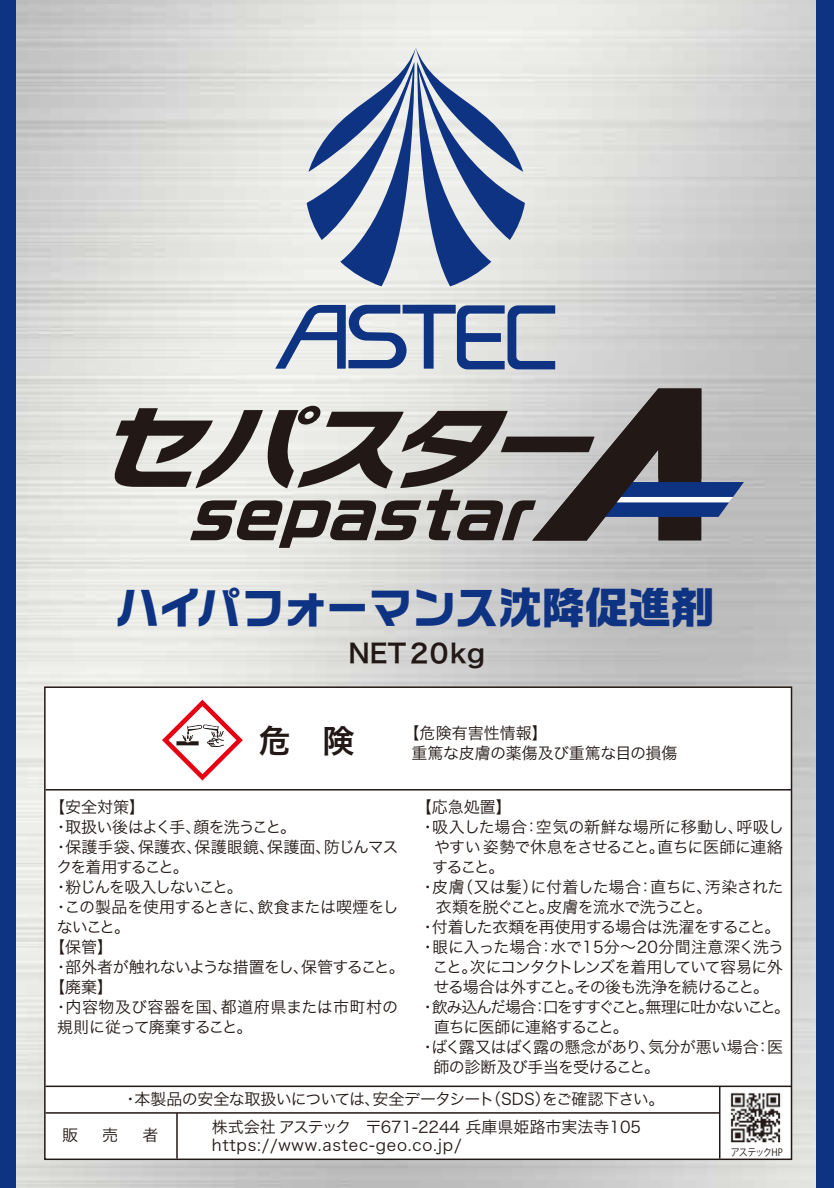
<style>
.page{position:relative;width:834px;height:1188px;background:#fff}
.page>*{position:absolute;margin:0;border:0;box-sizing:border-box;transform-origin:0 0}
.t1{font:italic 800 88.6px "Typelabo N Std";color:#221815;scale:1.14 1}
.t2{font:italic 700 63.6px "Ro G San Srf Std";color:#221815}
.t3{font:700 43.2px "Ro G San Srf Std";color:#0f3383}
.t4{font:32px "Hira Kaku Std W6";color:#221815}
.t5{font:26px "Hira Kaku Std W6";color:#221815}
.t6{font:16px "Hira Kaku Std W3";letter-spacing:-.03em;color:#221815}
.t7{font:16px/20px "Hira Kaku Std W3";color:#221815}
.t8{font:16px "Hira Kaku Std W3";letter-spacing:-.055em;color:#221815}
.t9{font:16px "Hira Kaku Std W3";letter-spacing:-.1em;color:#221815}
.t10{font:16px "Hira Kaku Std W3";letter-spacing:-.005em;color:#221815}
.t11{font:16px "Hira Kaku Std W3";letter-spacing:.01em;color:#221815}
.t12{font:16px "Hira Kaku Std W3";letter-spacing:-.07em;color:#221815}
.t13{font:16px "Hira Kaku Std W3";letter-spacing:.025em;color:#221815}
.t14{font:16px "Hira Kaku Std W3";letter-spacing:-.065em;color:#221815}
.t15{font:16px "Hira Kaku Std W3";letter-spacing:-.075em;color:#221815}
.t16{font:16px "Hira Kaku Std W3";letter-spacing:-.06em;color:#221815}
.t17{font:16px "Hira Kaku Std W3";letter-spacing:-.095em;color:#221815}
.t18{font:10px "Koz Go Pr 6 N";letter-spacing:-.08em;color:#221815;scale:.9 1}
</style>
<div class="page">
<img style="left:16px;top:0;width:801px;height:1187px">
<div style="left:44px;top:686px;width:748px;height:473px;background:#fff;border:2px solid #221815"></div>
<svg style="left:162px;top:699px;width:81px;height:81px"></svg>
<hr style="left:46px;top:1112px;width:673px;height:1px;background:#221815">
<hr style="left:46px;top:1085px;width:745px;height:1px;background:#221815">
<hr style="left:46px;top:789px;width:745px;height:1px;background:#221815">
<svg style="left:307px;top:48px;width:218px;height:238px"></svg>
<svg style="left:275px;top:305px;width:280px;height:64px"></svg>
<div style="left:817px;top:0;width:17px;height:1187px;background:#0f3383"></div>
<div style="left:0;top:0;width:16px;height:1187px;background:#0f3383"></div>
<svg style="left:532px;top:388px;width:212px;height:152px"></svg>
<hr style="left:176px;top:1113px;width:2px;height:45px;background:#221815">
<hr style="left:719px;top:1086px;width:1px;height:72px;background:#221815">
<img style="left:730px;top:1092px;width:52px;height:51px">
<h1 class="t1" style="left:94px;top:383px;width:470px">セパスター</h1>
<h2 class="t2" style="left:186px;top:472px;width:368px">SEPASTAR</h2>
<h3 class="t3" style="left:116px;top:577px;width:600px">ハイパフォーマンス沈降促進剤</h3>
<h3 class="t5" style="left:348px;top:633px;width:138px">NET２０kg</h3>
<h3 class="t4" style="left:259px;top:716px;width:97px">危　険</h3>
<p class="t7" style="left:412px;top:723px;width:267px;text-indent:-8px">【危険有害性情報】<br>重篤な皮膚の薬傷及び重篤な目の損傷</p>
<p class="t6" style="left:49px;top:795px;width:98px">【安全対策】</p>
<p class="t14" style="left:53px;top:815px;width:244px">・取扱い後はよく手、顔を洗うこと。</p>
<p class="t11" style="left:53px;top:835px;width:347px">・保護手袋、保護衣、保護眼鏡、保護面、防じんマス</p>
<p class="t17" style="left:56px;top:855px;width:134px">クを着用すること。</p>
<p class="t15" style="left:53px;top:875px;width:191px">・粉じんを吸入しないこと。</p>
<p class="t6" style="left:53px;top:895px;width:347px">・この製品を使用するときに、飲食または喫煙をし</p>
<p class="t6" style="left:57px;top:915px;width:75px">ないこと。</p>
<p class="t6" style="left:49px;top:935px;width:66px">【保管】</p>
<p class="t6" style="left:53px;top:955px;width:353px">・部外者が触れないような措置をし、保管すること。</p>
<p class="t6" style="left:49px;top:975px;width:66px">【廃棄】</p>
<p class="t13" style="left:53px;top:995px;width:346px">・内容物及び容器を国、都道府県または市町村の</p>
<p class="t16" style="left:57px;top:1015px;width:197px">規則に従って廃棄すること。</p>
<p class="t6" style="left:416px;top:795px;width:97px">【応急処置】</p>
<p class="t7" style="left:420px;top:816px;width:366px">・吸入した場合：空気の新鮮な場所に移動し、呼吸し</p>
<p class="t6" style="left:434px;top:835px;width:350px">やすい姿勢で休息をさせること。直ちに医師に連絡</p>
<p class="t6" style="left:432px;top:855px;width:74px">すること。</p>
<p class="t6" style="left:420px;top:875px;width:365px">・皮膚（又は髪）に付着した場合：直ちに、汚染された</p>
<p class="t8" style="left:436px;top:895px;width:278px">衣類を脱ぐこと。皮膚を流水で洗うこと。</p>
<p class="t6" style="left:420px;top:915px;width:362px">・付着した衣類を再使用する場合は洗濯をすること。</p>
<p class="t10" style="left:420px;top:935px;width:366px">・眼に入った場合：水で15分～20分間注意深く洗う</p>
<p class="t12" style="left:433px;top:955px;width:352px">こと。次にコンタクトレンズを着用していて容易に外</p>
<p class="t8" style="left:434px;top:975px;width:337px">せる場合は外すこと。その後も洗浄を続けること。</p>
<p class="t9" style="left:420px;top:995px;width:372px">・飲み込んだ場合：口をすすぐこと。無理に吐かないこと。</p>
<p class="t8" style="left:434px;top:1015px;width:197px">直ちに医師に連絡すること。</p>
<p class="t6" style="left:420px;top:1035px;width:365px">・ばく露又はばく露の懸念があり、気分が悪い場合：医</p>
<p class="t6" style="left:433px;top:1055px;width:228px">師の診断及び手当を受けること。</p>
<p class="t6" style="left:122px;top:1087px;width:543px">・本製品の安全な取扱いについては、安全データシート（SDS）をご確認下さい。</p>
<p class="t6" style="left:62px;top:1122px;width:17px">販</p>
<p class="t6" style="left:102px;top:1122px;width:17px">売</p>
<p class="t6" style="left:142px;top:1122px;width:17px">者</p>
<p class="t7" style="left:212px;top:1117px;width:431px;line-height:18px">株式会社アステック　〒671-2244 兵庫県姫路市実法寺105 https://www.astec-geo.co.jp/</p>
<p class="t18" style="left:731px;top:1146px;width:59px">アステックHP</p>
</div>
